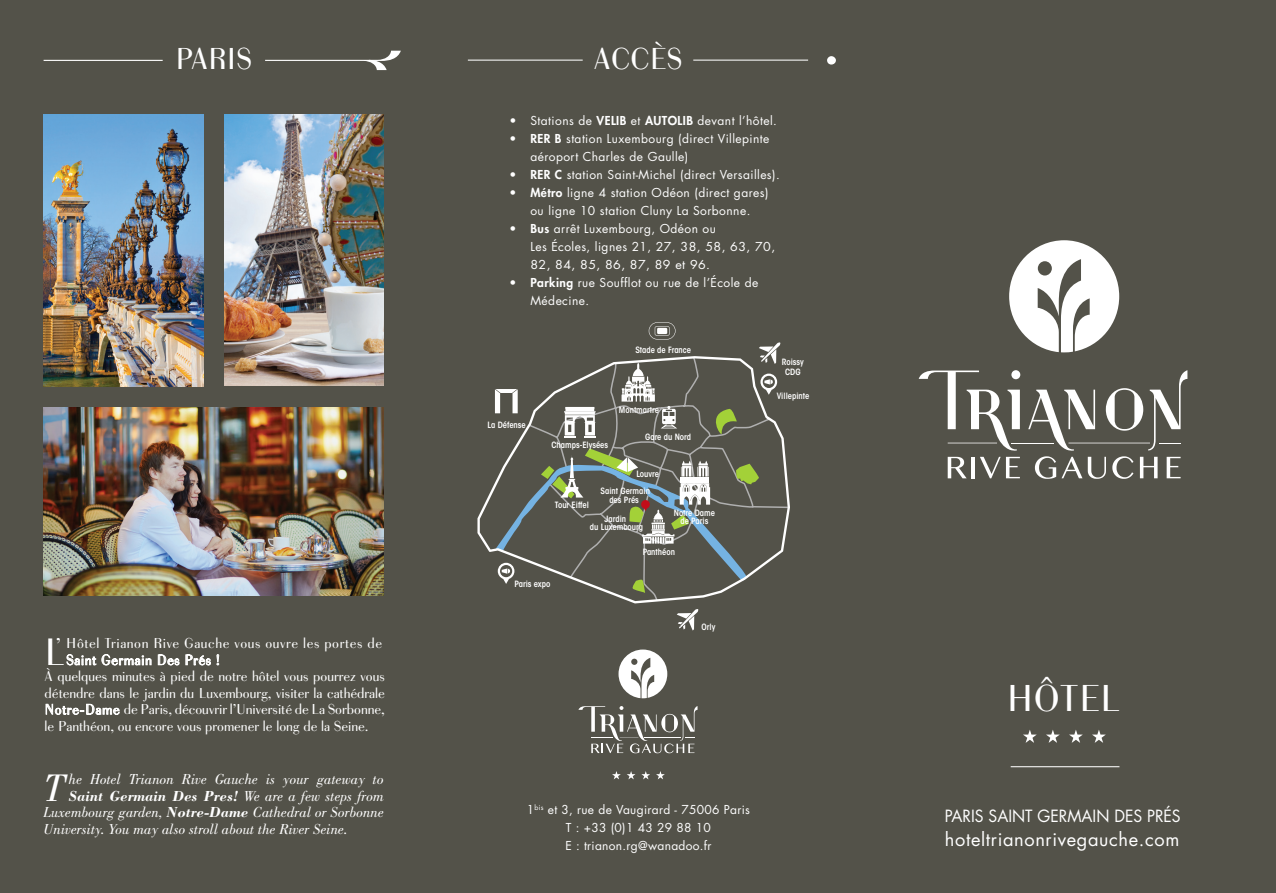
<style>
.page{position:relative;width:1276px;height:893px;background:#fff}
.page>*{position:absolute;margin:0;border:0;box-sizing:border-box;transform-origin:0 0}
.t1{font:75px "Bodome";color:#fff}
.t2{font:italic 39.75px "Bodoni Std";color:#fff}
.t3{font:39.75px "Bodome";color:#fff}
.t4{font:39px "Bodome";letter-spacing:.005em;color:#fff}
.t5{font:31.5px "Bodome";color:#fff}
.t6{font:21px "Bodome";color:#fff}
.t7{font:18.15px "Futura Std";letter-spacing:.035em;color:#fff}
.t8{font:16.35px "Futura Std";color:#fff;scale:.96 1}
.t9{font:15px/16.5px "Bodome";letter-spacing:.03em;color:#fff;text-align:justify}
.t10{font:italic 15px "Bodoni Std";color:#fff}
.t11{font:italic 700 15px "Bodoni Std";color:#fff}
.t12{font:12px/18px "Futura Std";letter-spacing:.035em;color:#fff}
.t13{font:600 condensed 8.55px/8.6px "ITC Avant Garde Std";color:#fff;text-align:center}
.s1{font-weight:400}
.s2{font-weight:700}
.s3{font-weight:800}
</style>
<div class="page">
<div style="left:0;top:0;width:1276px;height:892px;background:#535249"></div>
<hr style="left:468px;top:60px;width:115px;height:1px;background:#fff">
<hr style="left:693px;top:60px;width:115px;height:1px;background:#fff">
<hr style="left:1010px;top:766px;width:109px;height:1px;background:#fff">
<svg style="left:612px;top:771px;width:9px;height:8px"></svg>
<svg style="left:627px;top:771px;width:8px;height:8px"></svg>
<svg style="left:641px;top:771px;width:9px;height:8px"></svg>
<svg style="left:656px;top:771px;width:9px;height:8px"></svg>
<svg style="left:1023px;top:730px;width:13px;height:13px"></svg>
<svg style="left:1046px;top:730px;width:13px;height:13px"></svg>
<svg style="left:1069px;top:730px;width:13px;height:13px"></svg>
<svg style="left:1092px;top:730px;width:13px;height:13px"></svg>
<svg style="left:578px;top:706px;width:119px;height:47px"></svg>
<svg style="left:618px;top:649px;width:49px;height:49px"></svg>
<img style="left:44px;top:407px;width:340px;height:188px">
<hr style="left:44px;top:60px;width:119px;height:1px;background:#fff">
<svg style="left:265px;top:51px;width:136px;height:19px"></svg>
<img style="left:224px;top:115px;width:160px;height:270px">
<img style="left:44px;top:115px;width:159px;height:271px">
<svg style="left:947px;top:457px;width:19px;height:21px"></svg>
<hr style="left:1012px;top:443px;width:42px;height:1px;background:#fff">
<svg style="left:918px;top:371px;width:102px;height:80px"></svg>
<svg style="left:1006px;top:457px;width:14px;height:21px"></svg>
<svg style="left:980px;top:457px;width:20px;height:21px"></svg>
<hr style="left:971px;top:457px;width:3px;height:21px;background:#fff">
<svg style="left:1028px;top:370px;width:159px;height:109px"></svg>
<svg style="left:1009px;top:240px;width:110px;height:112px"></svg>
<svg style="left:477px;top:356px;width:313px;height:247px"></svg>
<svg style="left:621px;top:363px;width:56px;height:65px"></svg>
<svg style="left:760px;top:374px;width:17px;height:21px"></svg>
<svg style="left:564px;top:407px;width:32px;height:30px"></svg>
<svg style="left:495px;top:448px;width:264px;height:146px"></svg>
<svg style="left:759px;top:342px;width:21px;height:22px"></svg>
<svg style="left:495px;top:389px;width:23px;height:24px"></svg>
<svg style="left:677px;top:609px;width:21px;height:21px"></svg>
<svg style="left:649px;top:322px;width:26px;height:17px"></svg>
<div style="left:657px;top:328px;width:10px;height:6px;background:#fff"></div>
<svg style="left:66px;top:654px;width:85px;height:11px"></svg>
<svg style="left:158px;top:654px;width:21px;height:12px"></svg>
<svg style="left:185px;top:654px;width:26px;height:12px"></svg>
<svg style="left:217px;top:654px;width:2px;height:11px"></svg>
<svg style="left:46px;top:703px;width:74px;height:12px"></svg>
<p class="t5" style="left:175px;top:41px;width:78px">PARIS</p>
<p class="t3" style="left:45px;top:629px;width:21px">L</p>
<p class="t9" style="left:66px;top:635px;width:317px">Hôtel Trianon Rive Gauche vous ouvre les portes de</p>
<p class="t6" style="left:56px;top:634px;width:7px">’</p>
<p class="t9" style="left:66px;top:652px;width:155px">Saint Germain Des Prés !</p>
<p class="t9" style="left:45px;top:668px;width:342px">À quelques minutes à pied de notre hôtel vous pourrez vous détendre dans le jardin du Luxembourg, visiter la cathédrale Notre-Dame de Paris, découvrir l’Université de La Sorbonne, le Panthéon, ou encore vous promener le long de la Seine.</p>
<p class="t2" style="left:44px;top:766px;width:24px">T</p>
<p class="t10" style="left:69px;top:771px;width:316px">he Hotel Trianon Rive Gauche is your gateway to</p>
<p class="t11" style="left:69px;top:787px;width:316px">Saint Germain Des Pres! <span class="s1">We are a few steps from</span></p>
<p class="t10" style="left:44px;top:804px;width:342px">Luxembourg garden, <span class="s2">Notre-Dame</span> Cathedral or Sorbonne</p>
<p class="t10" style="left:44px;top:820px;width:306px">University. You may also stroll about the River Seine.</p>
<p class="t5" style="left:593px;top:41px;width:90px">ACCÈS</p>
<p class="t1" style="left:822px;top:-3px;width:20px">.</p>
<p class="t12" style="left:509px;top:112px;width:269px">• Stations de <span class="s3">VELIB</span> et <span class="s3">AUTOLIB</span> devant l’hôtel.</p>
<p class="t12" style="left:530px;top:130px;width:241px;text-indent:-21px"><span class="s3">• RER B</span> station Luxembourg (direct Villepinte aéroport Charles de Gaulle)</p>
<p class="t12" style="left:509px;top:166px;width:272px"><span class="s3">• RER C</span> station Saint-Michel (direct Versailles).</p>
<p class="t12" style="left:509px;top:184px;width:260px;text-align:center"><span class="s3">• Métro</span> ligne 4 station Odéon (direct gares) ou ligne 10 station Cluny La Sorbonne.</p>
<p class="t12" style="left:530px;top:220px;width:246px;text-indent:-21px"><span class="s3">• Bus</span> arrêt Luxembourg, Odéon ou<br>Les Écoles, lignes 21, 27, 38, 58, 63, 70,<br>82, 84, 85, 86, 87, 89 et 96.</p>
<p class="t12" style="left:530px;top:274px;width:229px;text-indent:-21px"><span class="s3">• Parking</span> rue Soufflot ou rue de l’École de<br>Médecine.</p>
<p class="t13" style="left:635px;top:345px;width:57px">Stade de France</p>
<p class="t13" style="left:487px;top:420px;width:40px">La Défense</p>
<p class="t13" style="left:619px;top:406px;width:42px">Montmartre</p>
<p class="t13" style="left:645px;top:433px;width:47px">Gare du Nord</p>
<p class="t13" style="left:600px;top:465px;width:60px;line-height:17.2px;text-align:left;text-indent:36px">Louvre<br>Saint Germain</p>
<p class="t13" style="left:609px;top:496px;width:31px">des Prés</p>
<p class="t13" style="left:674px;top:508px;width:43px">Notre Dame de Paris</p>
<p class="t13" style="left:643px;top:547px;width:34px">Panthéon</p>
<p class="t13" style="left:551px;top:441px;width:58px">Champs-Elysées</p>
<p class="t13" style="left:555px;top:501px;width:35px">Tour Eiffel</p>
<p class="t13" style="left:590px;top:514px;width:55px">Jardin<br>du Luxembourg</p>
<p class="t13" style="left:514px;top:579px;width:38px">Paris expo</p>
<p class="t13" style="left:701px;top:622px;width:15px">Orly</p>
<p class="t13" style="left:782px;top:357px;width:24px;line-height:10.4px">Roissy<br>CDG</p>
<p class="t13" style="left:776px;top:391px;width:34px">Villepinte</p>
<p class="t12" style="left:527px;top:800px;width:224px">1<sup>bis</sup> et 3, rue de Vaugirard - 75006 Paris</p>
<p class="t12" style="left:566px;top:818px;width:147px">T : +33 (0)1 43 29 88 10</p>
<p class="t12" style="left:565px;top:836px;width:148px">E : trianon.rg@wanadoo.fr</p>
<p class="t4" style="left:1007px;top:676px;width:114px">HÔTEL</p>
<p class="t8" style="left:945px;top:805px;width:247px">PARIS SAINT GERMAIN DES PRÉS</p>
<p class="t7" style="left:945px;top:827px;width:236px">hoteltrianonrivegauche.com</p>
</div>
